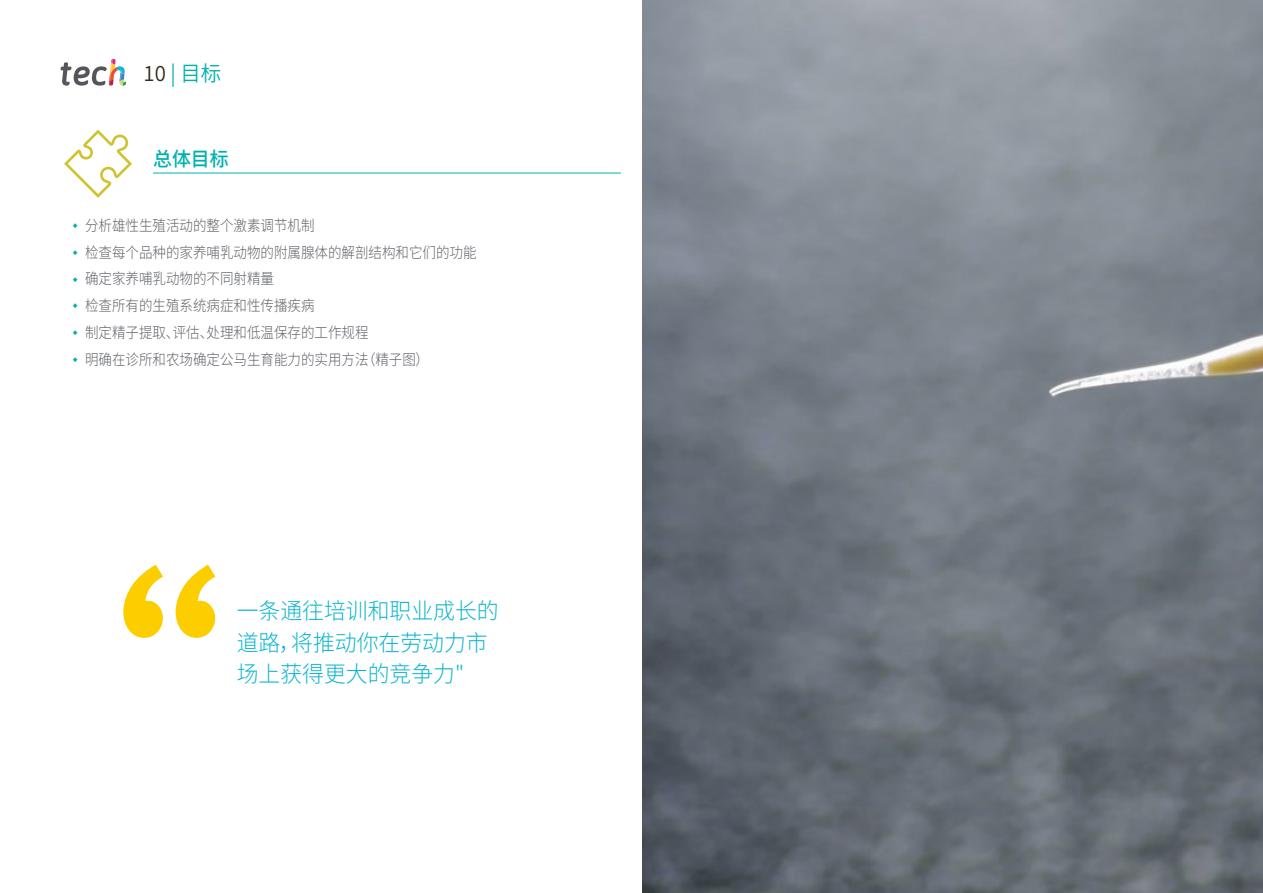
<style>
.page{position:relative;width:1263px;height:893px;background:#fff}
.page>*{position:absolute;margin:0;border:0;box-sizing:border-box;transform-origin:0 0}
.Destacados{font:300 22.5px/31.5px "Source Han Sans CN";color:#0fb6cf}
.Sección___Pag{font:21px "Source Han Sans CN";color:#00b2af}
.Subtítulo_Pag{font:500 19.5px "Source Han Sans CN";color:#00b2af}
.t1{font:300 15px "Source Han Sans CN";color:#61646a;scale:.9 1}
.s1{color:#312e20}
</style>
<div class="page">
<hr style="left:153px;top:173px;width:468px;height:1px;background:#00b2af">
<svg style="left:64px;top:130px;width:68px;height:68px"></svg>
<img style="left:642px;top:0;width:621px;height:893px">
<svg style="left:123px;top:565px;width:92px;height:73px"></svg>
<svg style="left:61px;top:59px;width:65px;height:27px"></svg>
<p class="Sección___Pag" style="left:144px;top:61px;width:79px"><span class="s1">10</span> | 目标</p>
<p class="Subtítulo_Pag" style="left:153px;top:147px;width:77px">总体目标</p>
<p class="t1" style="left:85px;top:217px;width:256px">分析雄性生殖活动的整个激素调节机制</p>
<p class="t1" style="left:85px;top:244px;width:436px">检查每个品种的家养哺乳动物的附属腺体的解剖结构和它们的功能</p>
<p class="t1" style="left:85px;top:270px;width:211px">确定家养哺乳动物的不同射精量</p>
<p class="t1" style="left:85px;top:297px;width:256px">检查所有的生殖系统病症和性传播疾病</p>
<p class="t1" style="left:85px;top:324px;width:316px">制定精子提取、评估、处理和低温保存的工作规程</p>
<p class="t1" style="left:85px;top:351px;width:383px">明确在诊所和农场确定公马生育能力的实用方法（精子图）</p>
<p class="Destacados" style="left:237px;top:596px;width:263px">一条通往培训和职业成长的道路，将推动你在劳动力市场上获得更大的竞争力"</p>
</div>
